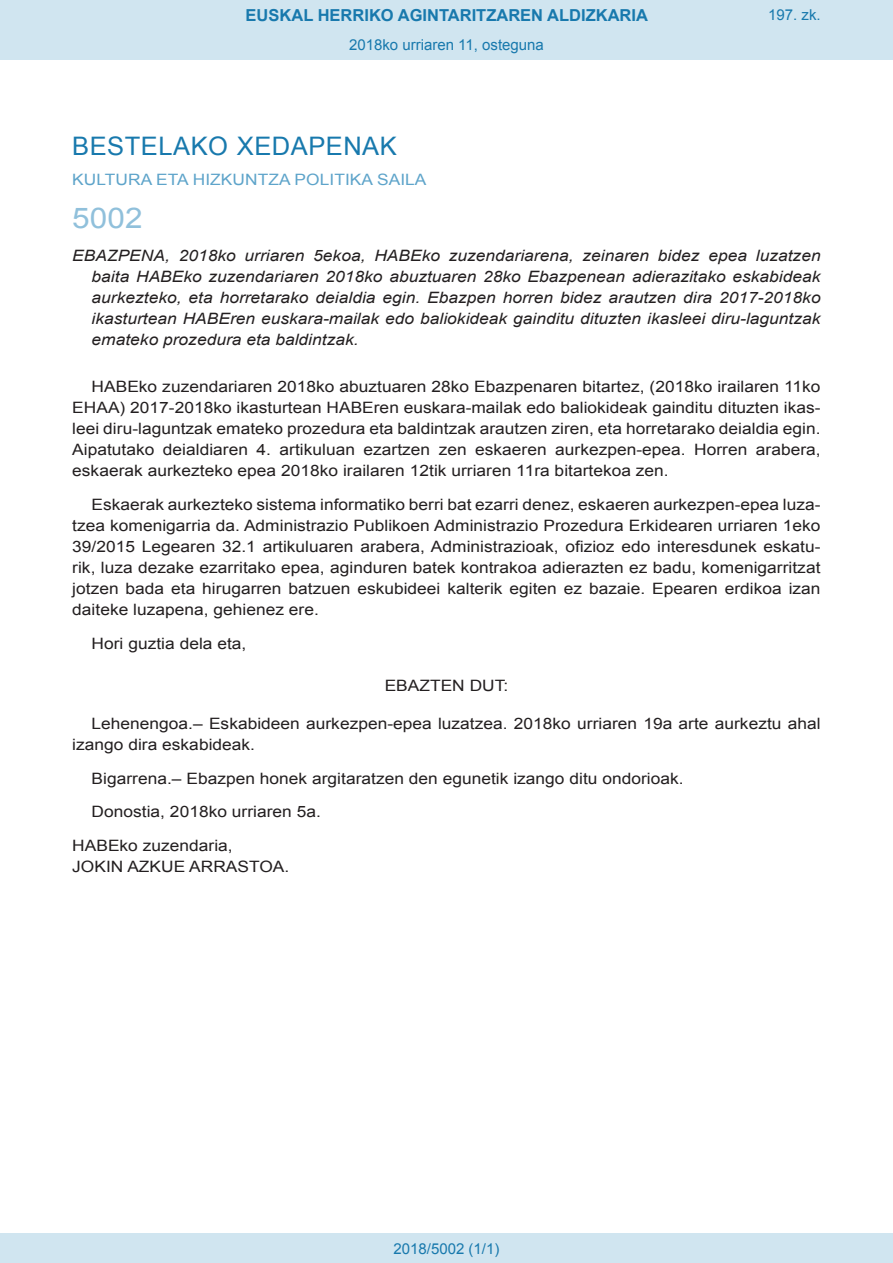
<style>
.page{position:relative;width:893px;height:1263px;background:#fff}
.page>*{position:absolute;margin:0;border:0;box-sizing:border-box;transform-origin:0 0}
.BOPVOrden{font:28.5px "Arial";color:#90c0db;scale:1.11 1}
.BOPVSeccion{font:25.5px "Arial";letter-spacing:.02em;color:#1879ad}
.t1{font:700 16.5px "Arial";color:#1879ad}
.BOPVDetalle{font:15.6px/21px "Arial";color:#231f20;text-align:justify;scale:1.11 1}
.BOPVTitulo{font:italic 15.6px/21px "Arial";color:#231f20;text-align:justify;scale:1.11 1}
.BOPVOrganismo{font:15.6px "Arial";letter-spacing:.005em;color:#5ea4ca;scale:1.11 1}
.BOPVFirmaLugFec{font:15.6px "Arial";color:#231f20;scale:1.11 1}
.BOPVFirmaNombre{font:15.6px "Arial";color:#231f20;scale:1.11 1}
.BOPVFirmaPuesto{font:15.6px "Arial";color:#231f20;scale:1.11 1}
.BOPVClave{font:15.6px "Arial";color:#231f20;scale:1.11 1}
.Paginacion_Centro{font:15px "Arial";color:#1879ad}
</style>
<div class="page">
<div style="left:0;top:0;width:893px;height:60px;background:#d0e5f0"></div>
<div style="left:0;top:1233px;width:893px;height:30px;background:#d0e5f0"></div>
<p class="t1" style="left:246px;top:4px;width:404px">EUSKAL HERRIKO AGINTARITZAREN ALDIZKARIA</p>
<p class="Paginacion_Centro" style="left:349px;top:35px;width:196px">2018ko urriaren 11, osteguna</p>
<p class="Paginacion_Centro" style="left:768px;top:5px;width:54px">197. zk.</p>
<p class="BOPVSeccion" style="left:72px;top:129px;width:326px">BESTELAKO XEDAPENAK</p>
<p class="BOPVOrganismo" style="left:72px;top:169px;width:321px">KULTURA ETA HIZKUNTZA POLITIKA SAILA</p>
<p class="BOPVOrden" style="left:72px;top:199px;width:65px">5002</p>
<p class="BOPVTitulo" style="left:92px;top:246px;width:658px;text-indent:-19px">EBAZPENA, 2018ko urriaren 5ekoa, HABEko zuzendariarena, zeinaren bidez epea luzatzen baita HABEko zuzendariaren 2018ko abuztuaren 28ko Ebazpenean adierazitako eskabideak aurkezteko, eta horretarako deialdia egin. Ebazpen horren bidez arautzen dira 2017-2018ko ikasturtean HABEren euskara-mailak edo baliokideak gainditu dituzten ikasleei diru-laguntzak emateko prozedura eta baldintzak.</p>
<p class="BOPVDetalle" style="left:72px;top:376px;width:676px;text-indent:19px">HABEko zuzendariaren 2018ko abuztuaren 28ko Ebazpenaren bitartez, (2018ko irailaren 11ko EHAA) 2017-2018ko ikasturtean HABEren euskara-mailak edo baliokideak gainditu dituzten ikas&shy;leei diru-laguntzak emateko prozedura eta baldintzak arautzen ziren, eta horretarako deialdia egin.<br>Aipatutako deialdiaren 4. artikuluan ezartzen zen eskaeren aurkezpen-epea. Horren arabera, eskaerak aurkezteko epea 2018ko irailaren 12tik urriaren 11ra bitartekoa zen.</p>
<p class="BOPVDetalle" style="left:72px;top:494px;width:676px;text-indent:19px">Eskaerak aurkezteko sistema informatiko berri bat ezarri denez, eskaeren aurkezpen-epea luza&shy;tzea komenigarria da. Administrazio Publikoen Administrazio Prozedura Erkidearen urriaren 1eko 39/2015 Legearen 32.1 artikuluaren arabera, Administrazioak, ofizioz edo interesdunek eskatu&shy;rik, luza dezake ezarritako epea, aginduren batek kontrakoa adierazten ez badu, komenigarritzat jotzen bada eta hirugarren batzuen eskubideei kalterik egiten ez bazaie. Epearen erdikoa izan daiteke luzapena, gehienez ere.</p>
<p class="BOPVDetalle" style="left:92px;top:633px;width:141px">Hori guztia dela eta,</p>
<p class="BOPVClave" style="left:385px;top:675px;width:113px">EBAZTEN DUT:</p>
<p class="BOPVDetalle" style="left:72px;top:713px;width:676px;text-indent:19px">Lehenengoa.– Eskabideen aurkezpen-epea luzatzea. 2018ko urriaren 19a arte aurkeztu ahal izango dira eskabideak.</p>
<p class="BOPVDetalle" style="left:92px;top:768px;width:535px">Bigarrena.– Ebazpen honek argitaratzen den egunetik izango ditu ondorioak.</p>
<p class="BOPVFirmaLugFec" style="left:92px;top:802px;width:208px">Donostia, 2018ko urriaren 5a.</p>
<p class="BOPVFirmaPuesto" style="left:72px;top:835px;width:146px">HABEko zuzendaria,</p>
<p class="BOPVFirmaNombre" style="left:72px;top:856px;width:197px">JOKIN AZKUE ARRASTOA.</p>
<p class="Paginacion_Centro" style="left:393px;top:1238px;width:107px">2018/5002 (1/1)</p>
</div>
